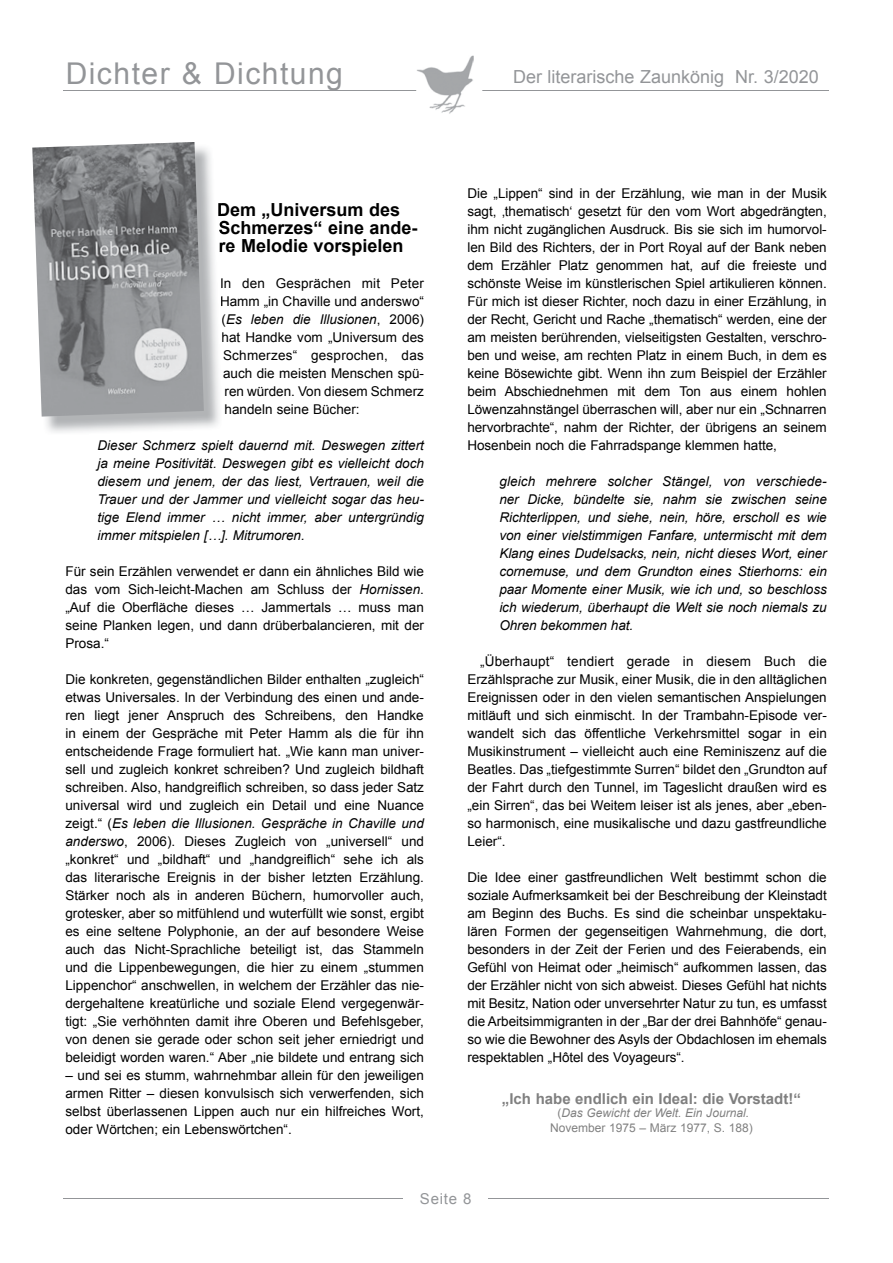
<style>
.page{position:relative;width:893px;height:1263px;background:#fff}
.page>*{position:absolute;margin:0;border:0;box-sizing:border-box;transform-origin:0 0}
.t1{font:30px "Arial";letter-spacing:.05em;color:#939598}
.t2{font:700 18px/18px "Arial";color:#000}
.t3{font:18px "Arial";color:#939598}
.t4{font:700 15px "Arial";color:#808080}
.t5{font:15px "Arial";letter-spacing:.05em;color:#939598}
.t6{font:13.5px/18px "Arial";color:#000;text-align:justify}
.t7{font:italic 13.5px/18px "Arial";color:#000;text-align:justify}
.t8{font:13.5px "Arial";letter-spacing:.02em;color:#000}
.t9{font:12px/15px "Arial";color:#808080;text-align:center}
.s1{font-style:normal}
.s2{font-style:italic}
</style>
<div class="page">
<img style="left:46px;top:148px;width:174px;height:285px">
<img style="left:218px;top:203px;width:4px;height:16px">
<svg style="left:219px;top:221px;width:3px;height:35px"></svg>
<svg style="left:221px;top:278px;width:1px;height:28px"></svg>
<img style="left:32px;top:142px;width:172px;height:275px">
<hr style="left:64px;top:91px;width:765px;height:1px;background:#939598">
<hr style="left:64px;top:1199px;width:765px;height:1px;background:#939598">
<div style="left:404px;top:1191px;width:84px;height:27px;background:#fff"></div>
<svg style="left:415px;top:55px;width:69px;height:59px"></svg>
<h1 class="t1" style="left:66px;top:57px;width:279px">Dichter &amp; Dichtung</h1>
<h2 class="t3" style="left:513px;top:67px;width:307px">Der literarische Zaunkönig Nr. 3/2020</h2>
<h2 class="t2" style="left:217px;top:201px;width:202px">Dem „Universum des<br>Schmerzes“ eine ande&shy;re Melodie vorspielen</h2>
<p class="t6" style="left:220px;top:274px;width:205px">In den Gesprächen mit Peter</p>
<p class="t6" style="left:220px;top:292px;width:205px">Hamm „in Chaville und anderswo“</p>
<p class="t7" style="left:221px;top:310px;width:204px"><span class="s1">(</span>Es leben die Illusionen<span class="s1">, 2006)</span></p>
<p class="t6" style="left:221px;top:328px;width:204px">hat Handke vom „Universum des</p>
<p class="t8" style="left:223px;top:348px;width:202px">Schmerzes“ gesprochen, das</p>
<p class="t6" style="left:223px;top:364px;width:203px">auch die meisten Menschen spü-</p>
<p class="t6" style="left:224px;top:382px;width:201px">ren würden. Von diesem Schmerz</p>
<p class="t6" style="left:224px;top:400px;width:137px">handeln seine Bücher:</p>
<p class="t7" style="left:97px;top:436px;width:328px">Dieser Schmerz spielt dauernd mit. Deswegen zittert ja meine Positivität. Deswegen gibt es vielleicht doch diesem und jenem, der das liest, Vertrauen, weil die Trauer und der Jammer und vielleicht sogar das heu&shy;tige Elend immer … nicht immer, aber untergründig immer mitspielen […]. Mitrumoren.</p>
<p class="t6" style="left:65px;top:562px;width:360px">Für sein Erzählen verwendet er dann ein ähnliches Bild wie das vom Sich-leicht-Machen am Schluss der <span class="s2">Hornissen</span>. „Auf die Oberfläche dieses … Jammertals … muss man seine Planken legen, und dann drüberbalancieren, mit der Prosa.“</p>
<p class="t6" style="left:65px;top:670px;width:360px">Die konkreten, gegenständlichen Bilder enthalten „zugleich“ etwas Universales. In der Verbindung des einen und ande&shy;ren liegt jener Anspruch des Schreibens, den Handke in einem der Gespräche mit Peter Hamm als die für ihn entscheidende Frage formuliert hat. „Wie kann man univer&shy;sell und zugleich konkret schreiben? Und zugleich bildhaft schreiben. Also, handgreiflich schreiben, so dass jeder Satz universal wird und zugleich ein Detail und eine Nuance zeigt.“ (<span class="s2">Es leben die Illusionen. Gespräche in Chaville und anderswo</span>, 2006). Dieses Zugleich von „universell“ und „konkret“ und „bildhaft“ und „handgreiflich“ sehe ich als das literarische Ereignis in der bisher letzten Erzählung.<br>Stärker noch als in anderen Büchern, humorvoller auch, grotesker, aber so mitfühlend und wuterfüllt wie sonst, ergibt es eine seltene Polyphonie, an der auf besondere Weise auch das Nicht-Sprachliche beteiligt ist, das Stammeln und die Lippenbewegungen, die hier zu einem „stummen Lippenchor“ anschwellen, in welchem der Erzähler das nie&shy;dergehaltene kreatürliche und soziale Elend vergegenwär&shy;tigt: „Sie verhöhnten damit ihre Oberen und Befehlsgeber, von denen sie gerade oder schon seit jeher erniedrigt und beleidigt worden waren.“ Aber „nie bildete und entrang sich</p>
<p class="t6" style="left:65px;top:1066px;width:360px">– und sei es stumm, wahrnehmbar allein für den jeweiligen armen Ritter – diesen konvulsisch sich verwerfenden, sich selbst überlassenen Lippen auch nur ein hilfreiches Wort, oder Wörtchen; ein Lebenswörtchen“.</p>
<p class="t6" style="left:467px;top:184px;width:361px">Die „Lippen“ sind in der Erzählung, wie man in der Musik sagt, ‚thematisch‘ gesetzt für den vom Wort abgedrängten, ihm nicht zugänglichen Ausdruck. Bis sie sich im humorvol&shy;len Bild des Richters, der in Port Royal auf der Bank neben dem Erzähler Platz genommen hat, auf die freieste und schönste Weise im künstlerischen Spiel artikulieren können.<br>Für mich ist dieser Richter, noch dazu in einer Erzählung, in der Recht, Gericht und Rache „thematisch“ werden, eine der am meisten berührenden, vielseitigsten Gestalten, verschro&shy;ben und weise, am rechten Platz in einem Buch, in dem es keine Bösewichte gibt. Wenn ihn zum Beispiel der Erzähler beim Abschiednehmen mit dem Ton aus einem hohlen Löwenzahnstängel überraschen will, aber nur ein „Schnarren hervorbrachte“, nahm der Richter, der übrigens an seinem Hosenbein noch die Fahrradspange klemmen hatte,</p>
<p class="t7" style="left:499px;top:472px;width:329px">gleich mehrere solcher Stängel, von verschiede&shy;ner Dicke, bündelte sie, nahm sie zwischen seine Richterlippen, und siehe, nein, höre, erscholl es wie von einer vielstimmigen Fanfare, untermischt mit dem Klang eines Dudelsacks, nein, nicht dieses Wort, einer cornemuse, und dem Grundton eines Stierhorns: ein paar Momente einer Musik, wie ich und, so beschloss ich wiederum, überhaupt die Welt sie noch niemals zu Ohren bekommen hat.</p>
<p class="t6" style="left:467px;top:652px;width:361px;text-indent:13px">„Überhaupt“ tendiert gerade in diesem Buch die Erzählsprache zur Musik, einer Musik, die in den alltäglichen Ereignissen oder in den vielen semantischen Anspielungen mitläuft und sich einmischt. In der Trambahn-Episode ver&shy;wandelt sich das öffentliche Verkehrsmittel sogar in ein Musikinstrument – vielleicht auch eine Reminiszenz auf die Beatles. Das „tiefgestimmte Surren“ bildet den „Grundton auf der Fahrt durch den Tunnel, im Tageslicht draußen wird es „ein Sirren“, das bei Weitem leiser ist als jenes, aber „eben&shy;so harmonisch, eine musikalische und dazu gastfreundliche Leier“.</p>
<p class="t6" style="left:467px;top:868px;width:361px">Die Idee einer gastfreundlichen Welt bestimmt schon die soziale Aufmerksamkeit bei der Beschreibung der Kleinstadt am Beginn des Buchs. Es sind die scheinbar unspektaku&shy;lären Formen der gegenseitigen Wahrnehmung, die dort, besonders in der Zeit der Ferien und des Feierabends, ein Gefühl von Heimat oder „heimisch“ aufkommen lassen, das der Erzähler nicht von sich abweist. Dieses Gefühl hat nichts mit Besitz, Nation oder unversehrter Natur zu tun, es umfasst die Arbeitsimmigranten in der „Bar der drei Bahnhöfe“ genau&shy;so wie die Bewohner des Asyls der Obdachlosen im ehemals respektablen „Hôtel des Voyageurs“.</p>
<p class="t4" style="left:502px;top:1090px;width:300px">„Ich habe endlich ein Ideal: die Vorstadt!“</p>
<p class="t9" style="left:550px;top:1106px;width:204px">(<span class="s2">Das Gewicht der Welt. Ein Journal.<br></span>November 1975 – März 1977, S. 188)</p>
<p class="t5" style="left:420px;top:1190px;width:53px">Seite 8</p>
</div>
